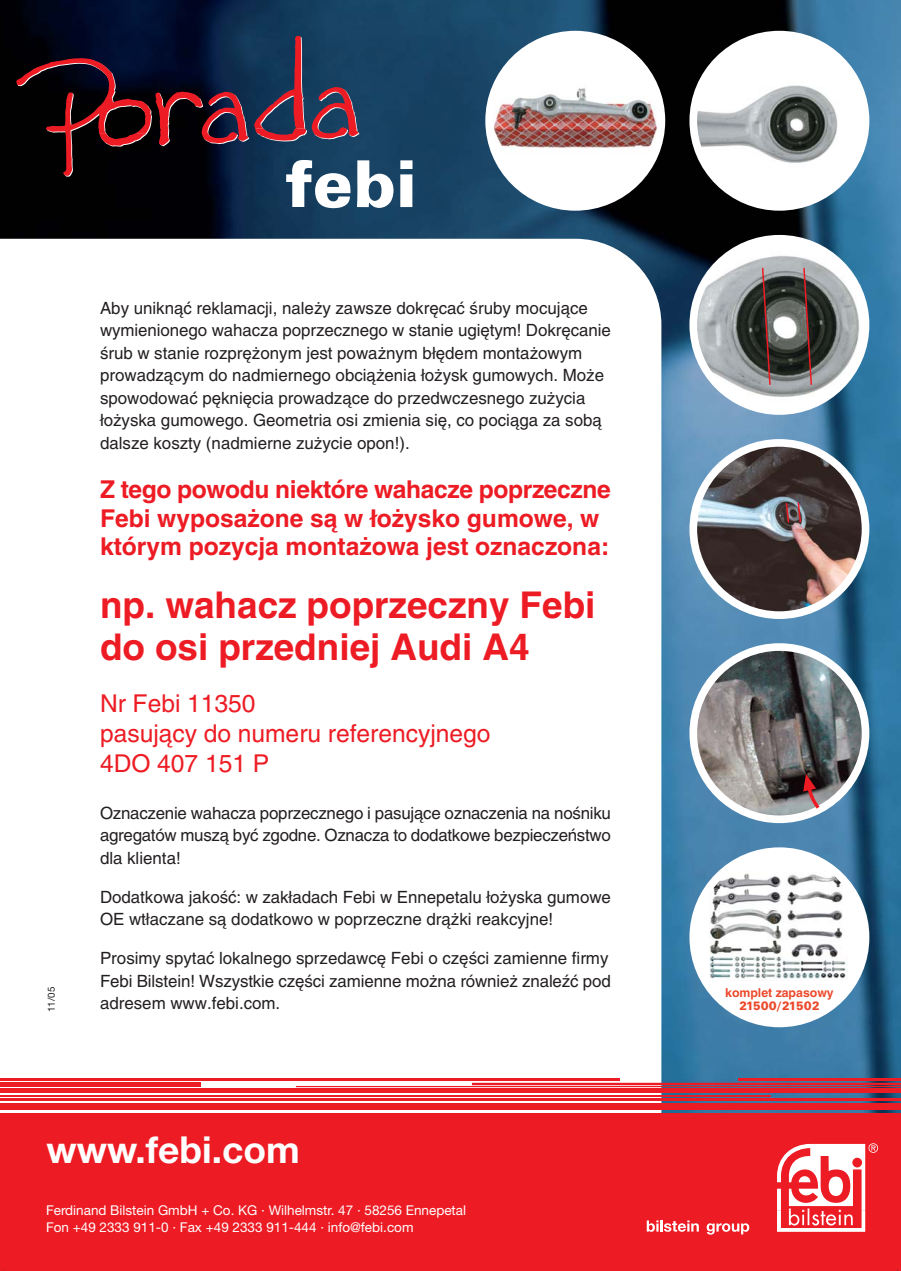
<style>
.page{position:relative;width:901px;height:1271px;background:#fff}
.page>*{position:absolute;margin:0;border:0;box-sizing:border-box;transform-origin:0 0}
.t1{font:900 66.6px "Univers BQ";color:#fff}
.t2{font:700 37.2px "Helvetica Neue";color:#fff}
.t3{font:700 36px/42px "H Central";color:#ed1c24}
.t4{font:700 24px/28.5px "H Central";color:#ed1c24}
.t5{font:24px/30px "H Central";color:#ed1c24}
.t6{font:16.5px/22.5px "H Central";color:#231f20}
.t7{font:13.5px/16.5px "Helvetica Neue";color:#fff}
.t8{font:700 12px "H Central";color:#ec492c}
.t9{font:900 12px "Univers BQ";letter-spacing:-.045em;color:#ec492c}
.t10{font:9.75px "Helvetica Neue";color:#231f20}
</style>
<div class="page">
<img style="left:0;top:0;width:901px;height:1112px">
<div style="left:0;top:1112px;width:901px;height:159px;background:#ed1c24"></div>
<div style="left:0;top:1103px;width:901px;height:6px;background:#ed1c24"></div>
<hr style="left:0;top:1095px;width:770px;height:2px;background:#ed1c24">
<hr style="left:0;top:1088px;width:901px;height:4px;background:#ed1c24">
<hr style="left:0;top:1078px;width:620px;height:3px;background:#ed1c24">
<hr style="left:0;top:1083px;width:200px;height:4px;background:#ed1c24">
<hr style="left:0;top:1098px;width:901px;height:2px;background:#ed1c24">
<hr style="left:296px;top:1086px;width:605px;height:1px;background:#ed1c24">
<hr style="left:472px;top:1083px;width:429px;height:2px;background:#ed1c24">
<hr style="left:738px;top:1078px;width:163px;height:3px;background:#ed1c24">
<svg style="left:777px;top:1143px;width:101px;height:89px"></svg>
<svg style="left:647px;top:1220px;width:52px;height:12px"></svg>
<svg style="left:707px;top:1223px;width:42px;height:11px"></svg>
<img style="left:693px;top:41px;width:172px;height:155px">
<div style="left:689px;top:31px;width:180px;height:180px;border:8px solid #fff;border-radius:50%"></div>
<img style="left:693px;top:647px;width:172px;height:172px;border-radius:50%">
<div style="left:689px;top:643px;width:180px;height:180px;border:8px solid #fff;border-radius:50%"></div>
<svg style="left:803px;top:774px;width:20px;height:38px"></svg>
<div style="left:489px;top:35px;width:172px;height:172px;background:#fff;border-radius:50%"></div>
<img style="left:489px;top:85px;width:172px;height:68px">
<div style="left:485px;top:31px;width:180px;height:180px;border:8px solid #fff;border-radius:50%"></div>
<img style="left:693px;top:443px;width:172px;height:172px;border-radius:50%">
<div style="left:689px;top:439px;width:180px;height:180px;border:8px solid #fff;border-radius:50%"></div>
<svg style="left:785px;top:501px;width:17px;height:23px"></svg>
<img style="left:693px;top:239px;width:172px;height:172px;border-radius:50%">
<div style="left:689px;top:235px;width:180px;height:180px;border:8px solid #fff;border-radius:50%"></div>
<svg style="left:761px;top:266px;width:52px;height:120px;background:#625c59"></svg>
<svg style="left:16px;top:36px;width:343px;height:141px;background:#281d2f"></svg>
<div style="left:693px;top:851px;width:172px;height:172px;background:#fff;border-radius:50%"></div>
<img style="left:709px;top:872px;width:138px;height:107px">
<div style="left:689px;top:847px;width:180px;height:180px;border:8px solid #fff;border-radius:50%"></div>
<p class="t10" style="left:48px;top:1012px;width:26px;rotate:-90deg">11/05</p>
<h1 class="t1" style="left:285px;top:157px;width:133px">febi</h1>
<p class="t6" style="left:100px;top:298px;width:512px">Aby uniknàç reklamacji, nale˝y zawsze dokr´caç Êruby mocujàce wymienionego wahacza poprzecznego w stanie ugi´tym! Dokr´canie Êrub w stanie rozpr´˝onym jest powa˝nym b∏´dem monta˝owym prowadzàcym do nadmiernego obcià˝enia ∏o˝ysk gumowych. Mo˝e spowodowaç p´kni´cia prowadzàce do przedwczesnego zu˝ycia ∏o˝yska gumowego. Geometria osi zmienia si´, co pociàga za sobà dalsze koszty (nadmierne zu˝ycie opon!).</p>
<h3 class="t4" style="left:100px;top:478px;width:512px">Z tego powodu niektóre wahacze poprzeczne<br>Febi wyposa˝one sà w ∏o˝ysko gumowe, w którym pozycja monta˝owa jest oznaczona:</h3>
<h3 class="t3" style="left:100px;top:588px;width:497px">np. wahacz poprzeczny Febi do osi przedniej Audi A4</h3>
<h3 class="t5" style="left:100px;top:691px;width:392px">Nr Febi 11350<br>pasujàcy do numeru referencyjnego<br>4DO 407 151 P</h3>
<p class="t6" style="left:100px;top:803px;width:512px;text-align:justify">Oznaczenie wahacza poprzecznego i pasujàce oznaczenia na noÊniku agregatów muszà byç zgodne. Oznacza to dodatkowe bezpieczeƒstwo dla klienta!</p>
<p class="t6" style="left:100px;top:887px;width:512px">Dodatkowa jakoÊç: w zak∏adach Febi w Ennepetalu ∏o˝yska gumowe<br>OE wt∏aczane sà dodatkowo w poprzeczne drà˝ki reakcyjne!</p>
<p class="t6" style="left:100px;top:949px;width:512px">Prosimy spytaç lokalnego sprzedawc´ Febi o cz´Êci zamienne firmy<br>Febi Bilstein! Wszystkie cz´Êci zamienne mo˝na równie˝ znaleêç pod adresem www.febi.com.</p>
<h2 class="t2" style="left:47px;top:1136px;width:255px">www.febi.com</h2>
<p class="t7" style="left:46px;top:1203px;width:421px">Ferdinand Bilstein GmbH + Co. KG · Wilhelmstr. 47 · 58256 Ennepetal<br>Fon +49 2333 911-0 · Fax +49 2333 911-444 · info@febi.com</p>
<p class="t8" style="left:725px;top:988px;width:110px">komplet zapasowy</p>
<p class="t9" style="left:739px;top:1001px;width:82px">21500/21502</p>
</div>
